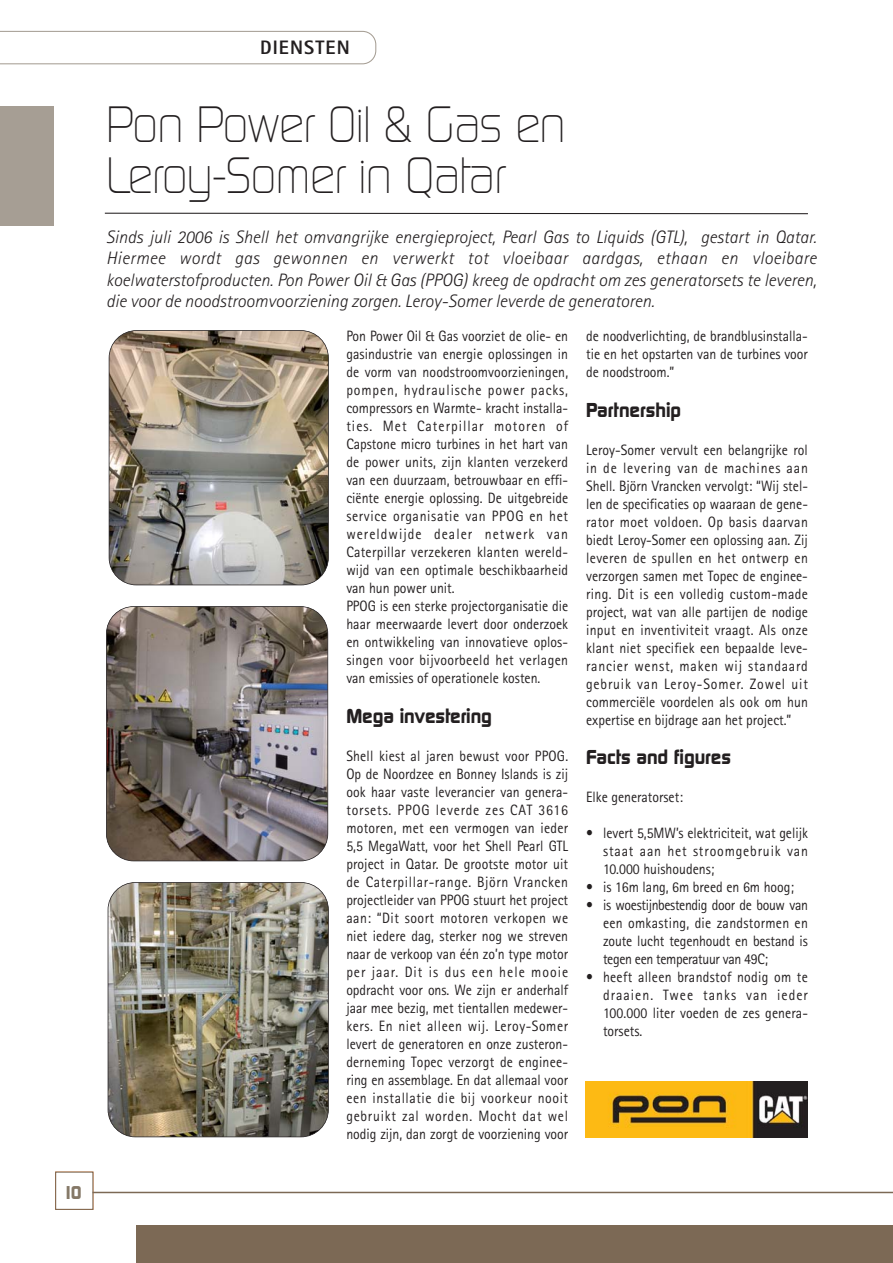
<style>
.page{position:relative;width:893px;height:1263px;background:#fff}
.page>*{position:absolute;margin:0;border:0;box-sizing:border-box;transform-origin:0 0}
.t1{font:300 49.5px/51px "Digital";letter-spacing:-.015em;color:#231f20;scale:.9 1}
.t2{font:700 19.5px "Digital";color:#231f20}
.t3{font:800 19.5px "Rotis Sans Serif";letter-spacing:.055em;color:#231f20}
.t4{font:italic 300 18px/21.6px "Rotis Sans Serif";color:#231f20;text-align:justify}
.t5{font:700 18px "Digital";color:#857867}
.t6{font:15px/18px "Rotis Sans Serif";color:#231f20;text-align:justify;scale:.92 1}
</style>
<div class="page">
<div style="left:136px;top:1226px;width:757px;height:37px;background:#7c6955"></div>
<div style="left:55px;top:1171px;width:38px;height:39px;border:1px solid #7c6955"></div>
<hr style="left:93px;top:1192px;width:800px;height:1px;background:#7c6955">
<svg style="left:0;top:31px;width:376px;height:33px"></svg>
<div style="left:0;top:106px;width:53px;height:119px;background:#a69e94"></div>
<svg style="left:104px;top:212px;width:704px;height:3px"></svg>
<img style="left:106px;top:606px;width:222px;height:255px;border-radius:27px">
<div style="left:106px;top:606px;width:222px;height:255px;border:2px solid #231f20;border-radius:28px"></div>
<img style="left:108px;top:882px;width:220px;height:255px;border-radius:27px">
<div style="left:108px;top:882px;width:221px;height:255px;border:2px solid #231f20;border-radius:28px"></div>
<img style="left:109px;top:331px;width:219px;height:254px;border-radius:27px">
<div style="left:109px;top:330px;width:220px;height:255px;border:2px solid #231f20;border-radius:28px"></div>
<img style="left:585px;top:1081px;width:223px;height:56px">
<p class="t5" style="left:63px;top:1185px;width:21px">10</p>
<h2 class="t3" style="left:260px;top:41px;width:91px">DIENSTEN</h2>
<h1 class="t1" style="left:106px;top:103px;width:512px">Pon Power Oil &amp; Gas en<br>Leroy-Somer in Qatar</h1>
<p class="t4" style="left:106px;top:227px;width:712px">Sinds juli 2006 is Shell het omvangrijke energieproject, Pearl Gas to Liquids (GTL), gestart in Qatar.<br>Hiermee wordt gas gewonnen en verwerkt tot vloeibaar aardgas, ethaan en vloeibare koelwaterstofproducten. Pon Power Oil &amp; Gas (PPOG) kreeg de opdracht om zes generatorsets te leveren, die voor de noodstroomvoorziening zorgen. Leroy-Somer leverde de generatoren.</p>
<p class="t6" style="left:346px;top:329px;width:243px;text-align:left">Pon Power Oil &amp; Gas voorziet de olie- en gasindustrie van energie oplossingen in de vorm van noodstroomvoorzieningen, pompen, hydraulische power packs, compressors en Warmte- kracht installa&shy;ties. Met Caterpillar motoren of Capstone micro turbines in het hart van de power units, zijn klanten verzekerd van een duurzaam, betrouwbaar en effi&shy;ciënte energie oplossing. De uitgebreide service organisatie van PPOG en het wereldwijde dealer netwerk van Caterpillar verzekeren klanten wereld&shy;wijd van een optimale beschikbaarheid van hun power unit.<br>PPOG is een sterke projectorganisatie die haar meerwaarde levert door onderzoek en ontwikkeling van innovatieve oplos&shy;singen voor bijvoorbeeld het verlagen van emissies of operationele kosten.</p>
<h2 class="t2" style="left:346px;top:708px;width:147px">Mega investering</h2>
<p class="t6" style="left:346px;top:748px;width:243px">Shell kiest al jaren bewust voor PPOG.<br>Op de Noordzee en Bonney Islands is zij ook haar vaste leverancier van genera&shy;torsets. PPOG leverde zes CAT 3616 motoren, met een vermogen van ieder 5,5 MegaWatt, voor het Shell Pearl GTL project in Qatar. De grootste motor uit de Caterpillar-range. Björn Vrancken projectleider van PPOG stuurt het project aan: “Dit soort motoren verkopen we niet iedere dag, sterker nog we streven naar de verkoop van één zo’n type motor per jaar. Dit is dus een hele mooie opdracht voor ons. We zijn er anderhalf jaar mee bezig, met tientallen medewer&shy;kers. En niet alleen wij. Leroy-Somer levert de generatoren en onze zusteron&shy;derneming Topec verzorgt de enginee&shy;ring en assemblage. En dat allemaal voor een installatie die bij voorkeur nooit gebruikt zal worden. Mocht dat wel nodig zijn, dan zorgt de voorziening voor</p>
<p class="t6" style="left:586px;top:329px;width:243px">de noodverlichting, de brandblusinstalla&shy;tie en het opstarten van de turbines voor de noodstroom.”</p>
<h2 class="t2" style="left:586px;top:402px;width:97px">Partnership</h2>
<p class="t6" style="left:586px;top:442px;width:243px">Leroy-Somer vervult een belangrijke rol in de levering van de machines aan Shell. Björn Vrancken vervolgt: “Wij stel&shy;len de specificaties op waaraan de gene&shy;rator moet voldoen. Op basis daarvan biedt Leroy-Somer een oplossing aan. Zij leveren de spullen en het ontwerp en verzorgen samen met Topec de enginee&shy;ring. Dit is een volledig custom-made project, wat van alle partijen de nodige input en inventiviteit vraagt. Als onze klant niet specifiek een bepaalde leve&shy;rancier wenst, maken wij standaard gebruik van Leroy-Somer. Zowel uit commerciële voordelen als ook om hun expertise en bijdrage aan het project.”</p>
<h2 class="t2" style="left:586px;top:750px;width:146px">Facts and figures</h2>
<p class="t6" style="left:586px;top:789px;width:107px">Elke generatorset:</p>
<p class="t6" style="left:603px;top:825px;width:224px;text-indent:-17px">• levert 5,5MW’s elektriciteit, wat gelijk staat aan het stroomgebruik van 10.000 huishoudens;</p>
<p class="t6" style="left:586px;top:879px;width:228px">• is 16m lang, 6m breed en 6m hoog;</p>
<p class="t6" style="left:603px;top:897px;width:224px;text-indent:-17px">• is woestijnbestendig door de bouw van een omkasting, die zandstormen en zoute lucht tegenhoudt en bestand is tegen een temperatuur van 49C;</p>
<p class="t6" style="left:603px;top:969px;width:224px;text-indent:-17px">• heeft alleen brandstof nodig om te draaien. Twee tanks van ieder 100.000 liter voeden de zes genera&shy;torsets.</p>
</div>
